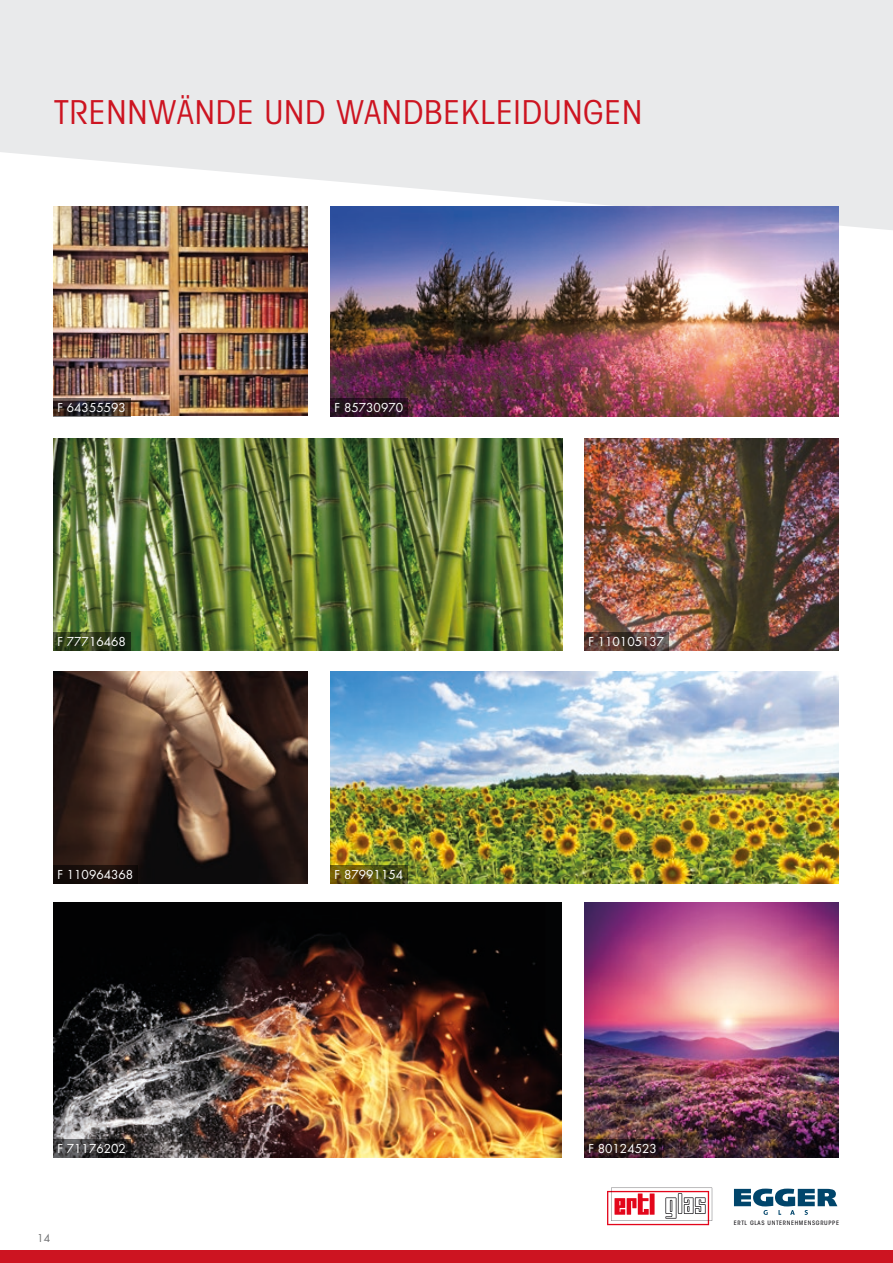
<style>
.page{position:relative;width:893px;height:1263px;background:#fff}
.page>*{position:absolute;margin:0;border:0;box-sizing:border-box;transform-origin:0 0}
.t1{font:condensed 33px "Avant Garde";letter-spacing:.03em;color:#cd1421}
.t2{font:12px "Futura CE";color:#fff}
.t3{font:10.5px "Futura CE";color:#707173}
.t4{font:500 condensed 6px "ITC Avant Garde Std";letter-spacing:.105em;color:#1a181c}
</style>
<div class="page">
<svg style="left:0;top:0;width:893px;height:310px;background:#ebeced"></svg>
<div style="left:0;top:1250px;width:893px;height:13px;background:#cd1421"></div>
<img style="left:53px;top:672px;width:255px;height:211px">
<img style="left:330px;top:671px;width:509px;height:212px">
<img style="left:584px;top:438px;width:255px;height:213px">
<img style="left:54px;top:438px;width:508px;height:213px">
<img style="left:53px;top:206px;width:254px;height:210px">
<img style="left:330px;top:207px;width:509px;height:209px">
<img style="left:584px;top:903px;width:255px;height:255px">
<img style="left:53px;top:902px;width:509px;height:256px">
<svg style="left:53px;top:398px;width:77px;height:18px"></svg>
<div style="left:53px;top:865px;width:85px;height:18px;background:#160c0a"></div>
<svg style="left:53px;top:633px;width:77px;height:18px"></svg>
<svg style="left:53px;top:1140px;width:77px;height:18px"></svg>
<svg style="left:330px;top:398px;width:78px;height:18px"></svg>
<svg style="left:330px;top:865px;width:78px;height:18px"></svg>
<svg style="left:584px;top:633px;width:85px;height:18px;background:#543c36"></svg>
<svg style="left:584px;top:1140px;width:77px;height:18px"></svg>
<svg style="left:607px;top:1188px;width:105px;height:37px"></svg>
<svg style="left:734px;top:1188px;width:103px;height:27px"></svg>
<h1 class="t1" style="left:54px;top:91px;width:590px">TRENNWÄNDE UND WANDBEKLEIDUNGEN</h1>
<p class="t2" style="left:57px;top:400px;width:70px">F 64355593</p>
<p class="t2" style="left:57px;top:634px;width:70px">F 77716468</p>
<p class="t2" style="left:57px;top:867px;width:77px">F 110964368</p>
<p class="t2" style="left:57px;top:1141px;width:70px">F 71176202</p>
<p class="t3" style="left:37px;top:1232px;width:14px">14</p>
<p class="t2" style="left:335px;top:400px;width:70px">F 85730970</p>
<p class="t2" style="left:335px;top:867px;width:70px">F 87991154</p>
<p class="t2" style="left:588px;top:634px;width:77px">F 110105137</p>
<p class="t2" style="left:588px;top:1141px;width:70px">F 80124523</p>
<p class="t4" style="left:734px;top:1219px;width:107px">ERTL GLAS UNTERNEHMENSGRUPPE</p>
</div>
